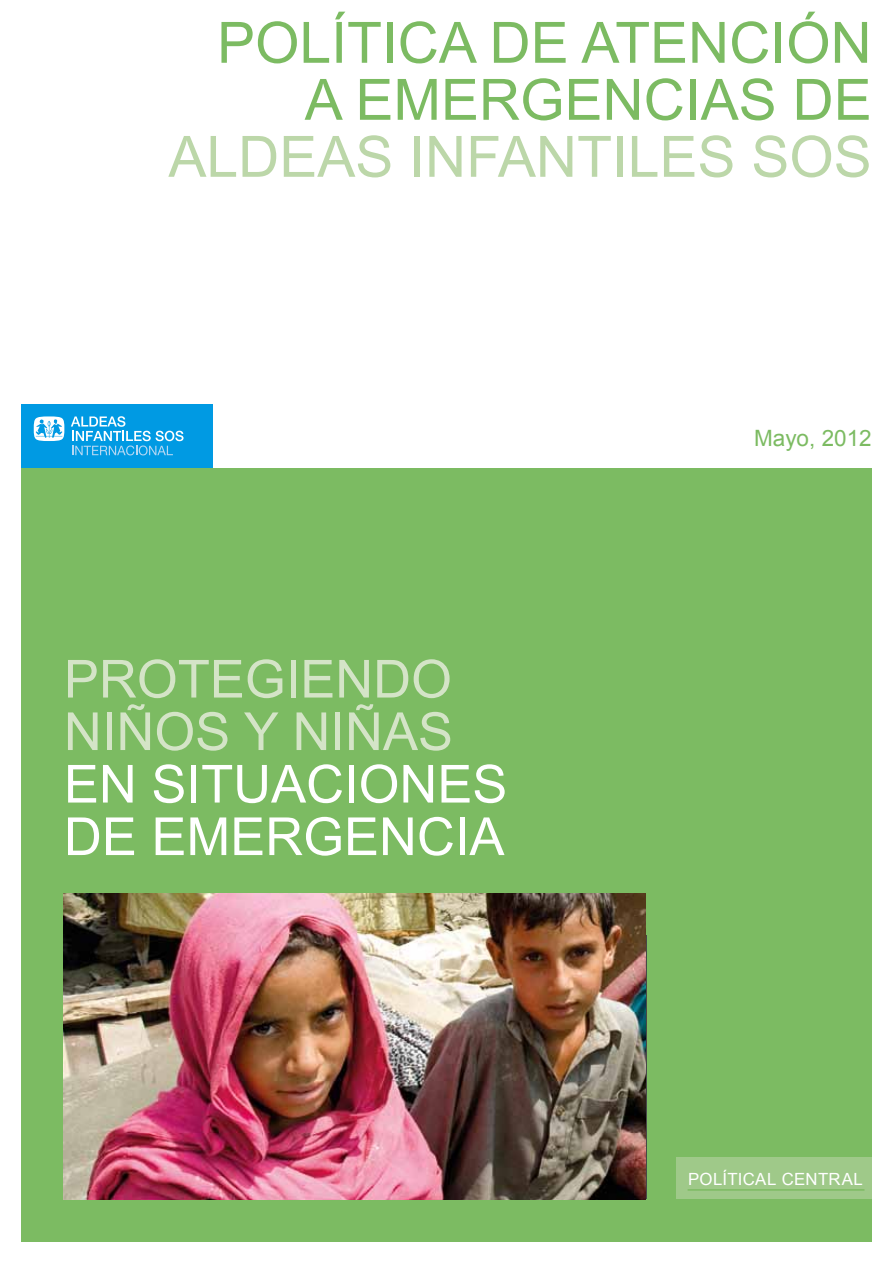
<style>
.page{position:relative;width:893px;height:1263px;background:#fff}
.page>*{position:absolute;margin:0;border:0;box-sizing:border-box;transform-origin:0 0}
.t1{font:57px/57px "Arial";color:#7cbb62;text-align:right}
.t2{font:57px "Arial";color:#bcd7a9}
.t3{font:52.5px/52.5px "Arial";color:#fff}
.t4{font:52.5px/52.5px "Arial";color:#d4e4c7}
.t5{font:22.5px "Arial";color:#7cbb62}
.t6{font:16.8px "Arial";letter-spacing:.02em;color:#fff}
</style>
<div class="page">
<div style="left:21px;top:404px;width:192px;height:64px;background:#009ae3"></div>
<svg style="left:34px;top:416px;width:30px;height:25px"></svg>
<svg style="left:71px;top:416px;width:113px;height:39px"></svg>
<div style="left:21px;top:468px;width:851px;height:774px;background:#7cbb62"></div>
<div style="left:676px;top:1157px;width:196px;height:42px;background:#9fc989"></div>
<hr style="left:688px;top:1189px;width:176px;height:2px;background:#7cbb62">
<img style="left:64px;top:893px;width:581px;height:306px">
<p class="t1" style="left:217px;top:15px;width:656px">POLÍTICA DE ATENCIÓN<br>A EMERGENCIAS DE</p>
<p class="t2" style="left:168px;top:119px;width:623px">ALDEAS I NFANTILES SOS</p>
<p class="t4" style="left:64px;top:653px;width:391px">PROTEGIENDO<br>NIÑOS Y NIÑAS</p>
<p class="t3" style="left:64px;top:758px;width:445px">EN SITUACIONES<br>DE EMERGENCIA</p>
<p class="t5" style="left:754px;top:423px;width:119px">MAYO, 2012</p>
<p class="t6" style="left:688px;top:1168px;width:176px">POLÍTICAL CENTRAL</p>
</div>
